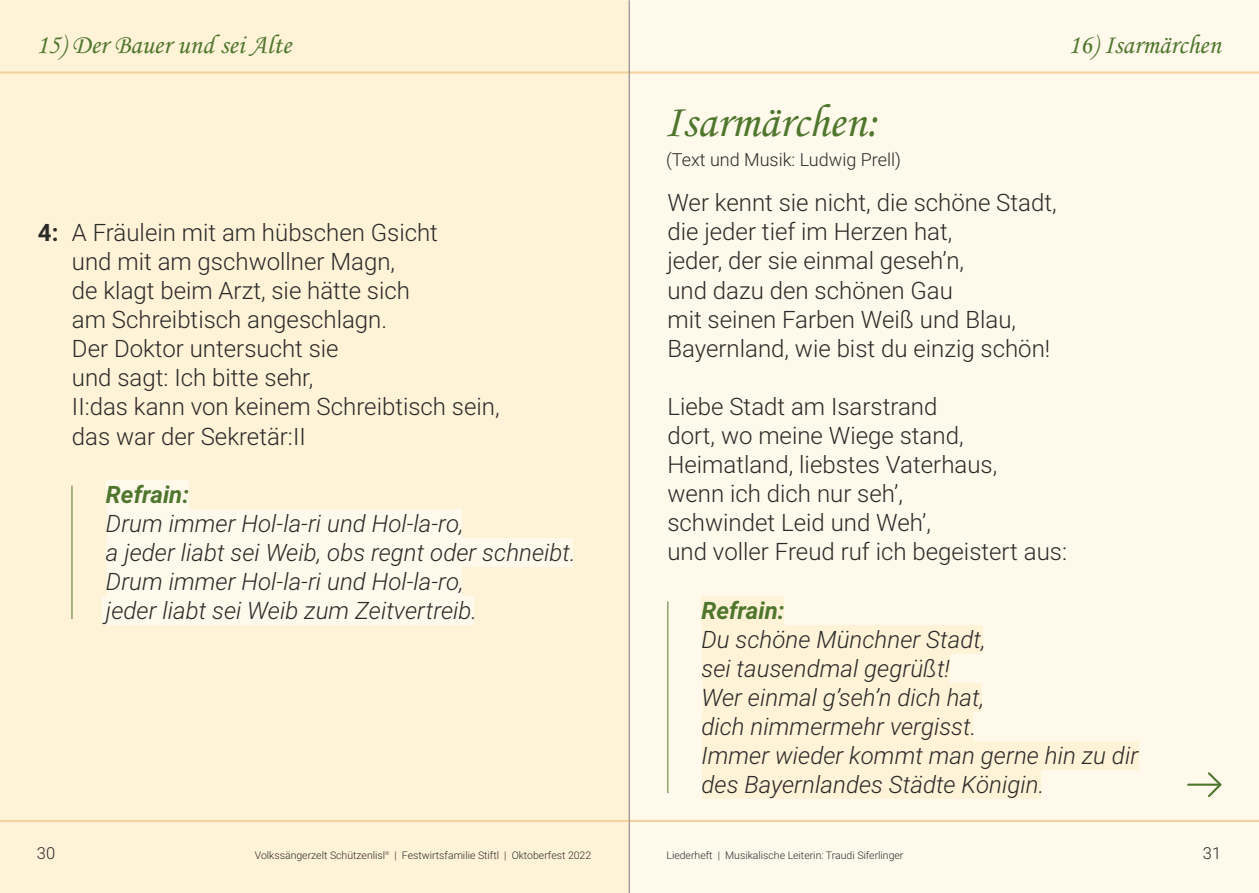
<style>
.page{position:relative;width:1259px;height:893px;background:#fff}
.page>*{position:absolute;margin:0;border:0;box-sizing:border-box;transform-origin:0 0}
.t1{font:46.5px "Monotype Corsiva";color:#4f762d}
.t2{font:27px "Monotype Corsiva";color:#4f762d}
.t3{font:300 24px/29.1px "Roboto";color:#2b2a29}
.t4{font:italic 300 24px/29.1px "Roboto";color:#2b2a29}
.t5{font:italic 700 24px "Roboto";color:#4f762d}
.t6{font:300 18px "Roboto";color:#2b2a29}
.t7{font:300 16.5px "Roboto";color:#2b2a29}
.t8{font:300 10.5px "Roboto";color:#2b2a29}
.t9{font:300 5.25px "Roboto";color:#2b2a29}
.s1{font-weight:700}
</style>
<div class="page">
<div style="left:0;top:0;width:629px;height:893px;background:#fef2d7"></div>
<hr style="left:0;top:72px;width:629px;height:2px;background:#f4d29f">
<hr style="left:0;top:820px;width:629px;height:2px;background:#f4d29f">
<div style="left:106px;top:480px;width:82px;height:29px;background:#fff9eb"></div>
<div style="left:107px;top:509px;width:354px;height:29px;background:#fff9eb"></div>
<div style="left:106px;top:538px;width:467px;height:29px;background:#fff9eb"></div>
<div style="left:107px;top:567px;width:354px;height:29px;background:#fff9eb"></div>
<div style="left:103px;top:596px;width:371px;height:29px;background:#fff9eb"></div>
<hr style="left:72px;top:486px;width:1px;height:133px;background:#4f762d">
<div style="left:629px;top:0;width:630px;height:893px;background:#fff9eb"></div>
<hr style="left:629px;top:72px;width:630px;height:2px;background:#f4d29f">
<hr style="left:627px;top:820px;width:632px;height:2px;background:#f4d29f">
<hr style="left:629px;top:0;width:1px;height:893px;background:#898989">
<div style="left:701px;top:596px;width:83px;height:29px;background:#fef2d7"></div>
<div style="left:702px;top:625px;width:281px;height:29px;background:#fef2d7"></div>
<div style="left:702px;top:654px;width:247px;height:29px;background:#fef2d7"></div>
<div style="left:703px;top:683px;width:279px;height:29px;background:#fef2d7"></div>
<div style="left:702px;top:712px;width:271px;height:29px;background:#fef2d7"></div>
<div style="left:702px;top:741px;width:436px;height:29px;background:#fef2d7"></div>
<div style="left:702px;top:770px;width:339px;height:29px;background:#fef2d7"></div>
<svg style="left:1206px;top:772px;width:16px;height:25px"></svg>
<hr style="left:1188px;top:784px;width:32px;height:2px;background:#4f762d">
<hr style="left:667px;top:602px;width:1px;height:191px;background:#4f762d">
<p class="t2" style="left:36px;top:34px;width:256px">15) Der Bauer und sei Alte</p>
<p class="t2" style="left:1068px;top:34px;width:154px">16) Isarmärchen</p>
<h1 class="t1" style="left:664px;top:104px;width:215px">Isarmärchen:</h1>
<p class="t6" style="left:666px;top:152px;width:236px">(Text und Musik: Ludwig Prell)</p>
<p class="t3" style="left:72px;top:220px;width:429px;text-indent:-34px"><span class="s1">4:</span> A Fräulein mit am hübschen Gsicht<br>und mit am gschwollner Magn,<br>de klagt beim Arzt, sie hätte sich<br>am Schreibtisch angeschlagn.<br>Der Doktor untersucht sie<br>und sagt: Ich bitte sehr,<br>II:das kann von keinem Schreibtisch sein, das war der Sekretär:II</p>
<p class="t5" style="left:106px;top:485px;width:85px">Refrain:</p>
<p class="t4" style="left:106px;top:511px;width:471px">Drum immer Hol-la-ri und Hol-la-ro,<br>a jeder liabt sei Weib, obs regnt oder schneibt.<br>Drum immer Hol-la-ri und Hol-la-ro,<br>jeder liabt sei Weib zum Zeitvertreib.</p>
<p class="t3" style="left:667px;top:191px;width:391px">Wer kennt sie nicht, die schöne Stadt, die jeder tief im Herzen hat,<br>jeder, der sie einmal geseh’n,<br>und dazu den schönen Gau<br>mit seinen Farben Weiß und Blau,<br>Bayernland, wie bist du einzig schön!</p>
<p class="t3" style="left:667px;top:394px;width:401px">Liebe Stadt am Isarstrand<br>dort, wo meine Wiege stand,<br>Heimatland, liebstes Vaterhaus,<br>wenn ich dich nur seh’,<br>schwindet Leid und Weh’,<br>und voller Freud ruf ich begeistert aus:</p>
<p class="t5" style="left:701px;top:601px;width:85px">Refrain:</p>
<p class="t4" style="left:701px;top:627px;width:438px">Du schöne Münchner Stadt,<br>sei tausendmal gegrüßt!<br>Wer einmal g’seh’n dich hat,<br>dich nimmermehr vergisst.<br>Immer wieder kommt man gerne hin zu dir des Bayernlandes Städte Königin.</p>
<p class="t7" style="left:37px;top:847px;width:20px">30</p>
<p class="t9" style="left:385px;top:851px;width:6px">®</p>
<p class="t8" style="left:255px;top:851px;width:338px">Volkssängerzelt Schützenlisl | Festwirtsfamilie Stiftl | Oktoberfest 2022</p>
<p class="t8" style="left:666px;top:851px;width:238px">Liederheft | Musikalische Leiterin: Traudi Siferlinger</p>
<p class="t7" style="left:1202px;top:847px;width:20px">31</p>
</div>
